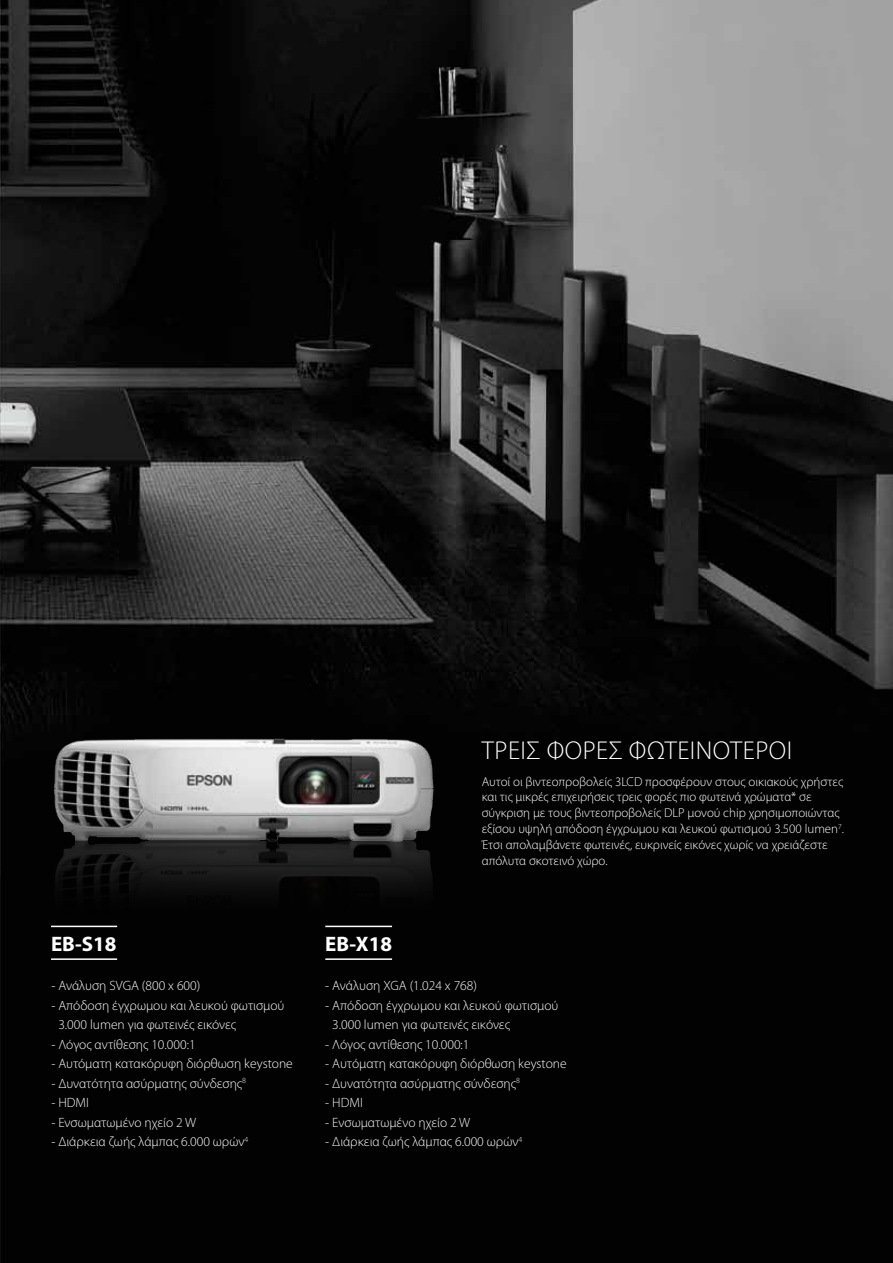
<style>
.page{position:relative;width:893px;height:1263px;background:#fff}
.page>*{position:absolute;margin:0;border:0;box-sizing:border-box;transform-origin:0 0}
.t1{font:300 25.95px "Myriad Pro";color:#fff}
.t2{font:700 21px "Myriad Pro";color:#fff}
.t3{font:300 13.5px/19.5px "Myriad Pro";color:#fff}
.t4{font:300 12.9px/15.9px "Myriad Pro";color:#fff}
</style>
<div class="page">
<img style="left:0;top:0;width:893px;height:1263px">
<img style="left:51px;top:735px;width:382px;height:190px">
<hr style="left:51px;top:926px;width:66px;height:1px;background:#fff">
<hr style="left:51px;top:958px;width:66px;height:2px;background:#fff">
<hr style="left:325px;top:926px;width:67px;height:1px;background:#fff">
<hr style="left:325px;top:958px;width:67px;height:2px;background:#fff">
<h2 class="t2" style="left:51px;top:930px;width:67px">EB-S18</h2>
<h2 class="t2" style="left:325px;top:930px;width:68px">EB-X18</h2>
<h1 class="t1" style="left:482px;top:734px;width:25px">Τρεις</h1>
<h1 class="t1" style="left:547px;top:734px;width:96px">φορές φωτει</h1>
<h1 class="t1" style="left:696px;top:734px;width:32px">νότερ</h1>
<h1 class="t1" style="left:769px;top:734px;width:21px">οι</h1>
<p class="t4" style="left:482px;top:773px;width:364px">Αυτοί οι βιντεοπροβολείς 3LCD προσφέρουν στους οικιακούς χρήστες και τις μικρές επιχειρήσεις τρεις φορές πιο φωτεινά χρώματα* σε σύγκριση με τους βιντεοπροβολείς DLP μονού chip χρησιμοποιώντας εξίσου υψηλή απόδοση έγχρωμου και λευκού φωτισμού 3.500 lumen<sup>7</sup>.<br>Έτσι απολαμβάνετε φωτεινές, ευκρινείς εικόνες χωρίς να χρειάζεστε απόλυτα σκοτεινό χώρο.</p>
<p class="t3" style="left:51px;top:976px;width:150px">- Ανάλυση SVGA (800 x 600)</p>
<p class="t3" style="left:58px;top:995px;width:228px;text-indent:-7px">- Απόδοση έγχρωμου και λευκού φωτισμού<br>3.000 lumen για φωτεινές εικόνες</p>
<p class="t3" style="left:51px;top:1034px;width:146px">- Λόγος αντίθεσης 10.000:1</p>
<p class="t3" style="left:51px;top:1054px;width:243px">- Αυτόματη κατακόρυφη διόρθωση keystone</p>
<p class="t3" style="left:51px;top:1073px;width:196px">- Δυνατότητα ασύρματης σύνδεσης<sup>8</sup></p>
<p class="t3" style="left:51px;top:1093px;width:39px">- HDMI</p>
<p class="t3" style="left:51px;top:1112px;width:146px">- Ενσωματωμένο ηχείο 2 W</p>
<p class="t3" style="left:51px;top:1132px;width:198px">- Διάρκεια ζωής λάμπας 6.000 ωρών<sup>4</sup></p>
<p class="t3" style="left:325px;top:976px;width:153px">- Ανάλυση XGA (1.024 x 768)</p>
<p class="t3" style="left:332px;top:995px;width:228px;text-indent:-7px">- Απόδοση έγχρωμου και λευκού φωτισμού<br>3.000 lumen για φωτεινές εικόνες</p>
<p class="t3" style="left:325px;top:1034px;width:146px">- Λόγος αντίθεσης 10.000:1</p>
<p class="t3" style="left:325px;top:1054px;width:243px">- Αυτόματη κατακόρυφη διόρθωση keystone</p>
<p class="t3" style="left:325px;top:1073px;width:196px">- Δυνατότητα ασύρματης σύνδεσης<sup>8</sup></p>
<p class="t3" style="left:325px;top:1093px;width:39px">- HDMI</p>
<p class="t3" style="left:325px;top:1112px;width:146px">- Ενσωματωμένο ηχείο 2 W</p>
<p class="t3" style="left:325px;top:1132px;width:198px">- Διάρκεια ζωής λάμπας 6.000 ωρών<sup>4</sup></p>
</div>
